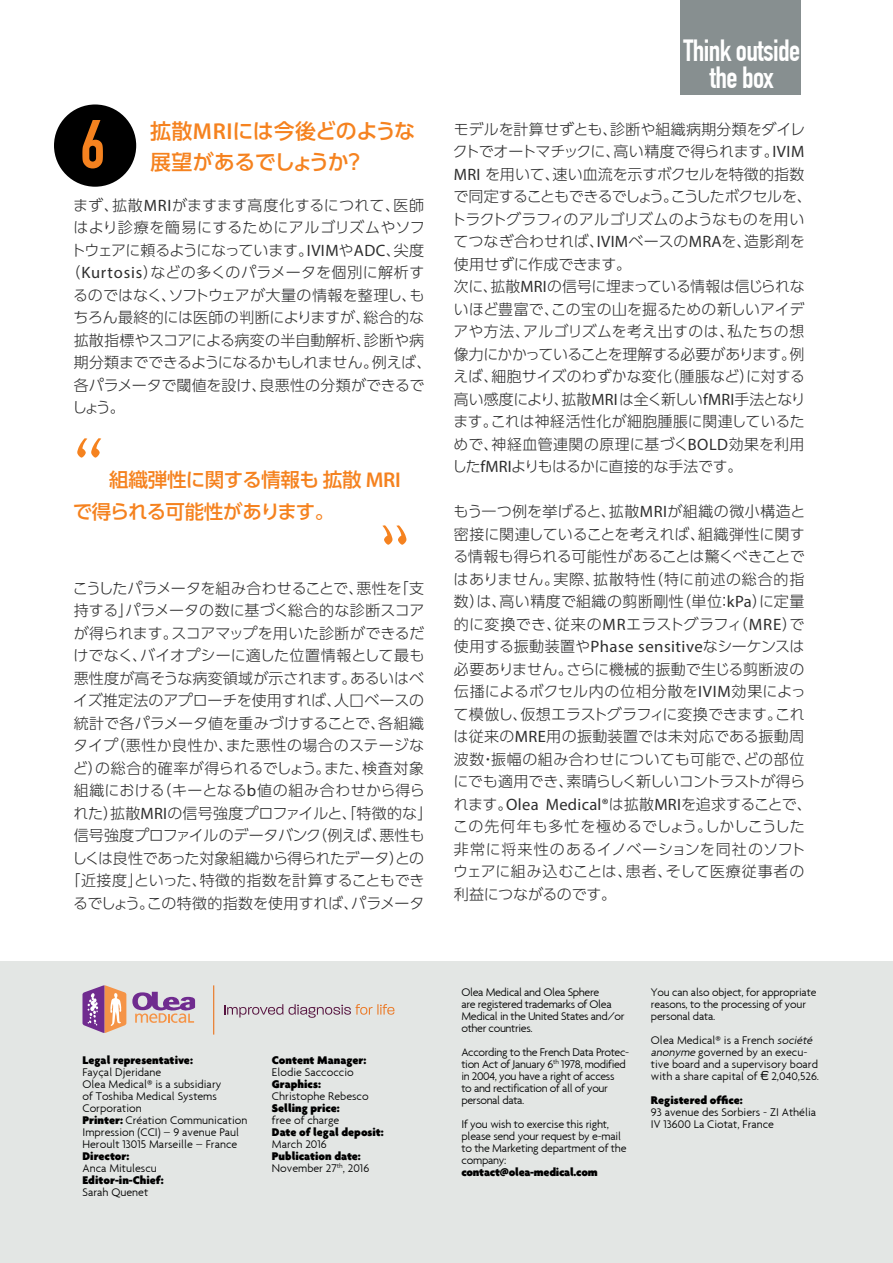
<style>
.page{position:relative;width:893px;height:1263px;background:#fff}
.page>*{position:absolute;margin:0;border:0;box-sizing:border-box;transform-origin:0 0}
.t1{font:300 90px "Agenda";color:#f5821f}
.t2{font:700 67.5px "DIN Condensed";color:#f5821f}
.t3{font:700 30px/27px "DIN Condensed";letter-spacing:-.02em;color:#fff;text-align:center}
.t4{font:500 21px/31.5px "UD Shin Go Pr 6";letter-spacing:-.025em;color:#f5821f}
.t5{font:500 19.5px/31.5px "UD Shin Go Pr 6";letter-spacing:-.02em;color:#f5821f}
.t6{font:300 15px/22.5px "UD Shin Go Pr 6";color:#2e2e2e}
.t7{font:300 15px "UD Shin Go Pr 6";letter-spacing:.02em;color:#2e2e2e}
.t8{font:300 15px "UD Shin Go Pr 6";letter-spacing:-.05em;color:#2e2e2e}
.t9{font:300 15px "UD Shin Go Pr 6";letter-spacing:-.025em;color:#2e2e2e}
.t10{font:300 12px/12px "Agenda";color:#000}
.t11{font:300 12px/12px "Agenda";letter-spacing:-.03em;color:#000}
.t12{font:900 12px/12px "Agenda";color:#000}
.t13{font:300 12px/12px "Agenda";letter-spacing:-.02em;color:#000}
.t14{font:900 12px "Agenda";letter-spacing:-.02em;color:#000}
.t15{font:300 11.85px/12px "Agenda";letter-spacing:-.015em;color:#000}
.s1{font-family:"Myriad Pro";font-weight:600;font-size:23.1px}
.s2{font-family:"Myriad Pro";font-weight:400;font-size:16.5px}
.s3{font-family:"Myriad Pro";font-weight:600;font-size:21.45px}
.s4{font-weight:900}
.s5{font-weight:300}
.s6{font-style:italic}
.s7{font-family:"Eurostile LT Std";font-weight:400}
</style>
<div class="page">
<div style="left:0;top:961px;width:893px;height:302px;background:#e3e6e4"></div>
<div style="left:681px;top:0;width:120px;height:95px;background:#878f90"></div>
<div style="left:54px;top:104px;width:82px;height:83px;background:#000;border-radius:50%"></div>
<svg style="left:132px;top:992px;width:63px;height:31px"></svg>
<svg style="left:82px;top:985px;width:44px;height:48px"></svg>
<hr style="left:213px;top:985px;width:1px;height:49px;background:#eb7824">
<svg style="left:224px;top:1004px;width:171px;height:14px"></svg>
<h2 class="t2" style="left:80px;top:105px;width:27px">6</h2>
<h3 class="t4" style="left:150px;top:115px;width:266px">拡散<span class="s1">MRI</span>には今後どのような展望があるでしょうか？</h3>
<p class="t6" style="left:73px;top:193px;width:352px">まず、拡散<span class="s2">MRI</span>がますます高度化するにつれて、医師</p>
<p class="t7" style="left:73px;top:216px;width:353px">はより診療を簡易にするためにアルゴリズムやソフ</p>
<p class="t8" style="left:71px;top:238px;width:355px">トウェアに頼るようになっています。<span class="s2">IVIM</span>や<span class="s2">ADC</span>、尖度</p>
<p class="t7" style="left:65px;top:261px;width:360px">（<span class="s2">Kurtosis</span>）などの多くのパラメータを個別に解析す</p>
<p class="t6" style="left:73px;top:283px;width:353px">るのではなく、ソフトウェアが大量の情報を整理し、も</p>
<p class="t6" style="left:74px;top:306px;width:352px">ちろん最終的には医師の判断によりますが、総合的な</p>
<p class="t6" style="left:74px;top:328px;width:352px">拡散指標やスコアによる病変の半自動解析、診断や病</p>
<p class="t9" style="left:74px;top:351px;width:359px">期分類までできるようになるかもしれません。例えば、</p>
<p class="t6" style="left:74px;top:373px;width:352px">各パラメータで閾値を設け、良悪性の分類ができるで</p>
<p class="t6" style="left:72px;top:396px;width:54px">しょう。</p>
<h1 class="t1" style="left:73px;top:421px;width:32px">“</h1>
<h3 class="t5" style="left:73px;top:464px;width:330px;text-indent:36px">組織弾性に関する情報も拡散 <span class="s3">MRI</span>で得られる可能性があります。</h3>
<p class="t6" style="left:65px;top:576px;width:368px;text-align:center">こうしたパラメータを組み合わせることで、悪性を「支持する」パラメータの数に基づく総合的な診断スコアが得られます。スコアマップを用いた診断ができるだけでなく、バイオプシーに適した位置情報として最も悪性度が高そうな病変領域が示されます。あるいはベイズ推定法のアプローチを使用すれば、人口ベースの統計で各パラメータ値を重みづけすることで、各組織タイプ（悪性か良性か、また悪性の場合のステージなど）の総合的確率が得られるでしょう。また、検査対象組織における（キーとなる<span class="s2">b</span>値の組み合わせから得られた）拡散<span class="s2">MRI</span>の信号強度プロファイルと、「特徴的な」信号強度プロファイルのデータバンク（例えば、悪性もしくは良性であった対象組織から得られたデータ）との「近接度」といった、特徴的指数を計算することもできるでしょう。この特徴的指数を使用すれば、パラメータ</p>
<h3 class="t3" style="left:683px;top:38px;width:118px">Think outside the box</h3>
<p class="t6" style="left:451px;top:117px;width:362px">モデルを計算せずとも、診断や組織病期分類をダイレクトでオートマチックに、高い精度で得られます。<span class="s2">IVIM<br>MRI</span> を用いて、速い血流を示すボクセルを特徴的指数で同定することもできるでしょう。こうしたボクセルを、トラクトグラフィのアルゴリズムのようなものを用いてつなぎ合わせれば、<span class="s2">IVIM</span>ベースの<span class="s2">MRA</span>を、造影剤を使用せずに作成できます。<br>次に、拡散<span class="s2">MRI</span>の信号に埋まっている情報は信じられないほど豊富で、この宝の山を掘るための新しいアイデアや方法、アルゴリズムを考え出すのは、私たちの想像力にかかっていることを理解する必要があります。例えば、細胞サイズのわずかな変化（腫脹など）に対する高い感度により、拡散<span class="s2">MRI</span> は全く新しい<span class="s2">fMRI</span>手法となります。これは神経活性化が細胞腫脹に関連しているためで、神経血管連関の原理に基づく<span class="s2">BOLD</span>効果を利用した<span class="s2">fMRI</span>よりもはるかに直接的な手法です。</p>
<p class="t6" style="left:453px;top:500px;width:360px">もう一つ例を挙げると、拡散<span class="s2">MRI</span>が組織の微小構造と密接に関連していることを考えれば、組織弾性に関する情報も得られる可能性があることは驚くべきことではありません。実際、拡散特性（特に前述の総合的指数）は、高い精度で組織の剪断剛性（単位：<span class="s2">kPa</span>）に定量的に変換でき、従来の<span class="s2">MR</span>エラストグラフィ（<span class="s2">MRE</span>）で使用する振動装置や<span class="s2">Phase sensitive</span>なシーケンスは必要ありません。さらに機械的振動で生じる剪断波の伝播によるボクセル内の位相分散を<span class="s2">IVIM</span>効果によって模倣し、仮想エラストグラフィに変換できます。これは従来の<span class="s2">MRE</span>用の振動装置では未対応である振動周波数・振幅の組み合わせについても可能で、どの部位にでも適用でき、素晴らしく新しいコントラストが得られます。<span class="s2">Olea Medical®</span>は拡散<span class="s2">MRI</span>を追求することで、この先何年も多忙を極めるでしょう。しかしこうした非常に将来性のあるイノベーションを同社のソフトウェアに組み込むことは、患者、そして医療従事者の利益につながるのです。</p>
<p class="t12" style="left:82px;top:1054px;width:112px">Legal representative:</p>
<p class="t10" style="left:82px;top:1066px;width:166px">Fayçal Djeridane<br>Olea Medical® is a subsidiary<br>of Toshiba Medical Systems<br>Corporation<br><span class="s4">Printer:</span> Création Communication<br>Impression (CCI) – 9 avenue Paul<br>Heroult 13015 Marseille – France</p>
<p class="t12" style="left:82px;top:1150px;width:49px">Director:</p>
<p class="t10" style="left:82px;top:1162px;width:76px">Anca Mitulescu</p>
<p class="t12" style="left:82px;top:1174px;width:83px">Editor-in-Chief:</p>
<p class="t10" style="left:82px;top:1186px;width:67px">Sarah Quenet</p>
<p class="t12" style="left:272px;top:1054px;width:96px">Content Manager:</p>
<p class="t10" style="left:272px;top:1066px;width:83px">Elodie Saccoccio</p>
<p class="t12" style="left:272px;top:1078px;width:50px">Graphics:</p>
<p class="t10" style="left:272px;top:1090px;width:98px">Christophe Rebesco</p>
<p class="t12" style="left:272px;top:1102px;width:69px">Selling price:</p>
<p class="t10" style="left:272px;top:1114px;width:69px">free of charge</p>
<p class="t12" style="left:272px;top:1126px;width:113px">Date of legal deposit:</p>
<p class="t10" style="left:272px;top:1138px;width:56px">March 2016</p>
<p class="t12" style="left:272px;top:1150px;width:99px">Publication date:<br><span class="s5">November 27</span><sup>th</sup><span class="s5">, 2016</span></p>
<p class="t11" style="left:461px;top:986px;width:165px">Olea Medical and Olea Sphere<br>are registered trademarks of Olea<br>Medical in the United States and/or other countries.</p>
<p class="t11" style="left:461px;top:1046px;width:169px">According to the French Data Protec&shy;tion Act of January 6<sup>th</sup> 1978, modified in 2004, you have a right of access<br>to and rectification of all of your personal data.</p>
<p class="t13" style="left:461px;top:1118px;width:166px">If you wish to exercise this right, please send your request by e-mail to the Marketing department of the company:</p>
<p class="t14" style="left:461px;top:1165px;width:138px">contact@olea-medical.com</p>
<p class="t15" style="left:651px;top:986px;width:167px">You can also object, for appropriate reasons, to the processing of your personal data.</p>
<p class="t10" style="left:651px;top:1034px;width:170px">Olea Medical® is a French <span class="s6">société anonyme</span> governed by an execu&shy;tive board and a supervisory board with a share capital of <span class="s7">€</span> 2,040,526.</p>
<p class="t12" style="left:651px;top:1094px;width:93px">Registered office:</p>
<p class="t10" style="left:651px;top:1106px;width:167px">93 avenue des Sorbiers - ZI Athélia<br>IV 13600 La Ciotat, France</p>
</div>
